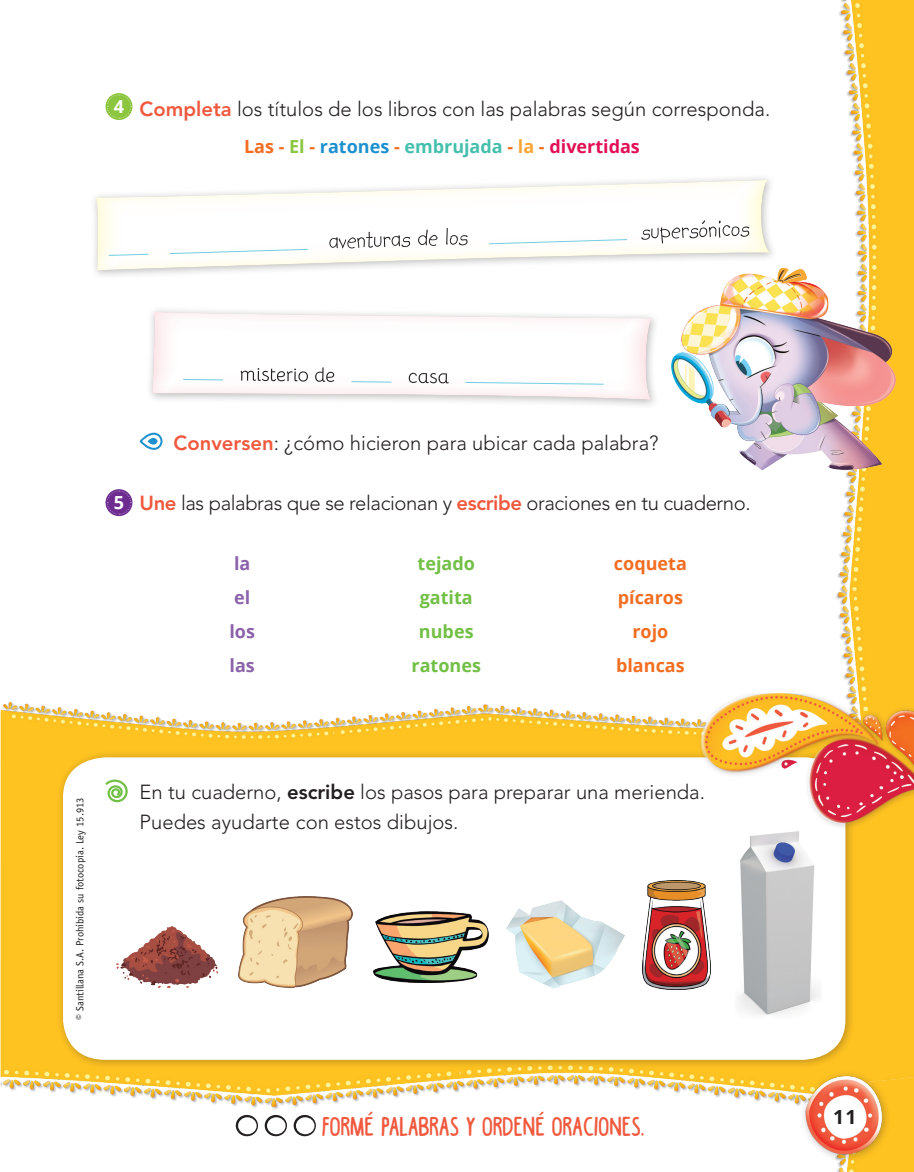
<style>
.page{position:relative;width:914px;height:1172px;background:#fff}
.page>*{position:absolute;margin:0;border:0;box-sizing:border-box;transform-origin:0 0}
._15-SÉ{font:700 27px "Black Coffee";color:#f0593e}
._10-CONSIGNA{font:300 20.25px/30px "Avenir LT Std";color:#231f20}
._10-CONSIGNA-2{font:300 20.25px "Avenir LT Std";letter-spacing:-.02em;color:#231f20}
._11-SUB-CONSIGNA{font:300 20.25px "Avenir LT Std";color:#231f20}
.t1{font:700 19.5px "Open Sans";color:#231f20}
._20-PALABRITAS{font:700 18px "Open Sans";color:#e20f55}
._20-PALABRITAS-2{font:700 18px "Open Sans";color:#f36e21}
._20-PALABRITAS-3{font:700 18px "Open Sans";color:#71bf44}
._20-PALABRITAS-4{font:700 18px "Open Sans";color:#8c62aa}
.t2{font:700 18px "Open Sans";color:#fff}
.t3{font:10.5px "Officina Sans Std";color:#231f20}
.s1{font-weight:800;color:#f0593e}
.s2{color:#f36e21}
.s3{color:#8bc63e}
.s4{color:#1d90d0}
.s5{color:#45bfad}
.s6{color:#faa535}
.s7{font-weight:800}
</style>
<div class="page">
<img style="left:836px;top:0;width:78px;height:1171px">
<img style="left:0;top:702px;width:914px;height:409px">
<div style="left:56px;top:750px;width:799px;height:319px;background:#231f20;opacity:.3"></div>
<div style="left:63px;top:757px;width:782px;height:302px;background:#fff;border-radius:41px"></div>
<img style="left:793px;top:1066px;width:104px;height:102px">
<img style="left:683px;top:688px;width:231px;height:170px">
<img style="left:736px;top:822px;width:85px;height:193px">
<svg style="left:236px;top:1114px;width:22px;height:21px"></svg>
<div style="left:238px;top:1116px;width:19px;height:17px;background:#fff;border-radius:50%"></div>
<svg style="left:265px;top:1114px;width:22px;height:21px"></svg>
<div style="left:267px;top:1116px;width:19px;height:17px;background:#fff;border-radius:50%"></div>
<svg style="left:294px;top:1114px;width:22px;height:21px"></svg>
<div style="left:296px;top:1116px;width:19px;height:17px;background:#fff;border-radius:50%"></div>
<svg style="left:105px;top:779px;width:23px;height:23px"></svg>
<svg style="left:106px;top:93px;width:26px;height:27px"></svg>
<svg style="left:106px;top:94px;width:26px;height:25px"></svg>
<svg style="left:140px;top:432px;width:22px;height:18px"></svg>
<svg style="left:106px;top:489px;width:26px;height:27px"></svg>
<svg style="left:106px;top:490px;width:26px;height:25px"></svg>
<svg style="left:95px;top:179px;width:676px;height:93px"></svg>
<svg style="left:152px;top:311px;width:490px;height:90px"></svg>
<svg style="left:182px;top:378px;width:42px;height:2px"></svg>
<svg style="left:240px;top:367px;width:209px;height:16px"></svg>
<svg style="left:465px;top:381px;width:139px;height:4px"></svg>
<svg style="left:108px;top:253px;width:41px;height:3px"></svg>
<svg style="left:169px;top:248px;width:140px;height:6px"></svg>
<svg style="left:329px;top:220px;width:313px;height:28px"></svg>
<img style="left:117px;top:926px;width:100px;height:61px">
<img style="left:506px;top:900px;width:119px;height:89px">
<img style="left:642px;top:880px;width:68px;height:109px">
<img style="left:238px;top:896px;width:114px;height:91px">
<img style="left:373px;top:911px;width:115px;height:71px">
<img style="left:642px;top:209px;width:272px;height:316px">
<p class="t2" style="left:114px;top:94px;width:12px">4</p>
<p class="_10-CONSIGNA" style="left:140px;top:94px;width:632px"><span class="s1">Completa</span> los títulos de los libros con las palabras según corresponda.</p>
<p class="_20-PALABRITAS" style="left:244px;top:134px;width:397px"><span class="s2">Las -</span> <span class="s3">El</span> <span class="s2">-</span> <span class="s4">ratones</span> <span class="s2">-</span> <span class="s5">embrujada</span> <span class="s2">-</span> <span class="s6">la</span> <span class="s2">-</span> divertidas</p>
<p class="_11-SUB-CONSIGNA" style="left:174px;top:431px;width:487px"><span class="s1">Conversen</span>: ¿cómo hicieron para ubicar cada palabra?</p>
<p class="t2" style="left:114px;top:489px;width:12px">5</p>
<p class="_10-CONSIGNA-2" style="left:140px;top:490px;width:613px"><span class="s1">Une</span> las palabras que se relacionan y <span class="s1">escribe</span> oraciones en tu cuaderno.</p>
<p class="_20-PALABRITAS-4" style="left:234px;top:550px;width:18px">la</p>
<p class="_20-PALABRITAS-3" style="left:418px;top:550px;width:59px">tejado</p>
<p class="_20-PALABRITAS-2" style="left:614px;top:550px;width:74px">coqueta</p>
<p class="_20-PALABRITAS-4" style="left:234px;top:585px;width:18px">el</p>
<p class="_20-PALABRITAS-3" style="left:420px;top:585px;width:55px">gatita</p>
<p class="_20-PALABRITAS-2" style="left:618px;top:585px;width:67px">pícaros</p>
<p class="_20-PALABRITAS-4" style="left:229px;top:619px;width:27px">los</p>
<p class="_20-PALABRITAS-3" style="left:419px;top:619px;width:56px">nubes</p>
<p class="_20-PALABRITAS-2" style="left:632px;top:619px;width:37px">rojo</p>
<p class="_20-PALABRITAS-4" style="left:230px;top:653px;width:27px">las</p>
<p class="_20-PALABRITAS-3" style="left:412px;top:653px;width:71px">ratones</p>
<p class="_20-PALABRITAS-2" style="left:616px;top:653px;width:70px">blancas</p>
<p class="t3" style="left:74px;top:1019px;width:224px;rotate:-90deg">© Santillana S.A. Prohibida su fotocopia. Ley 15.913</p>
<p class="_10-CONSIGNA" style="left:140px;top:777px;width:567px">En tu cuaderno, <span class="s7">escribe</span> los pasos para preparar una merienda.<br>Puedes ayudarte con estos dibujos.</p>
<p class="_15-SÉ" style="left:323px;top:1110px;width:324px">FORMÉ PALABRAS Y ORDENÉ ORACIONES.</p>
<p class="t1" style="left:833px;top:1102px;width:25px">11</p>
</div>
